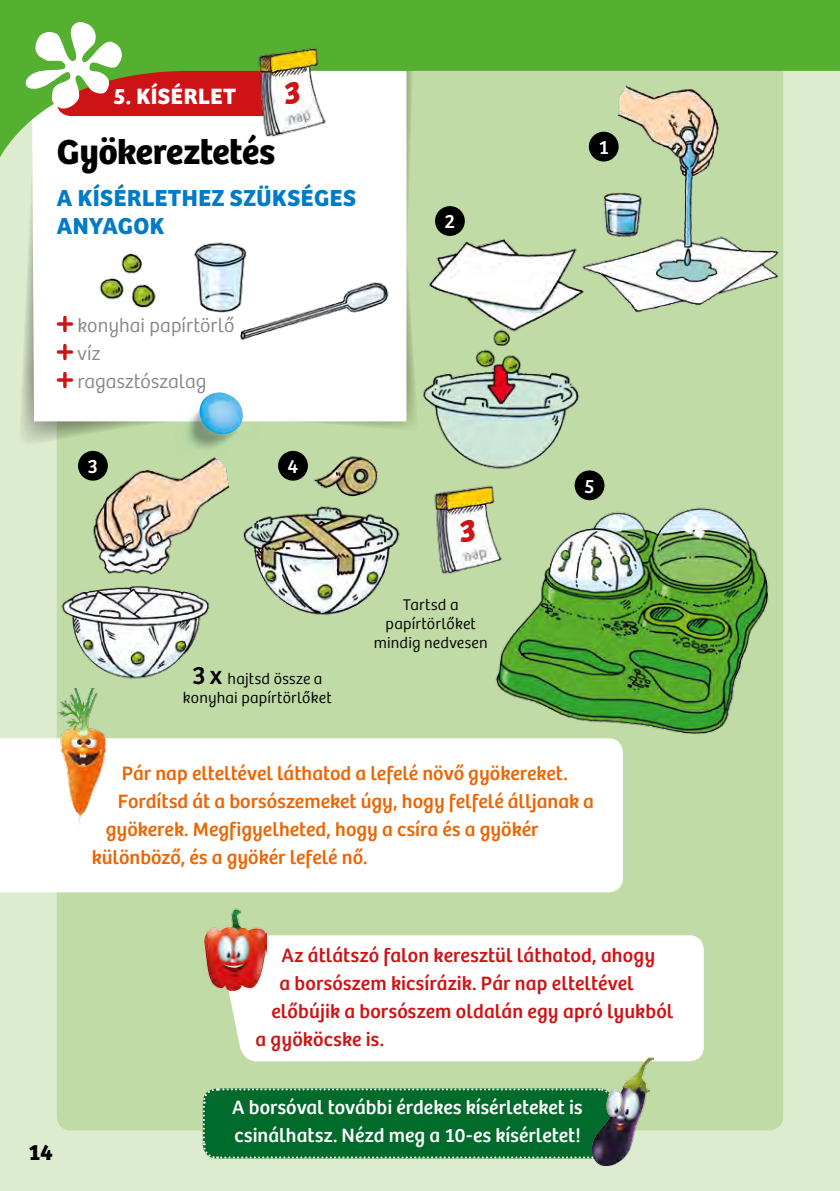
<style>
.page{position:relative;width:840px;height:1191px;background:#fff}
.page>*{position:absolute;margin:0;border:0;box-sizing:border-box;transform-origin:0 0}
.t1{font:700 36px "Kosmos Bree";letter-spacing:-.005em;color:#000}
.t2{font:700 24px/28px "Kosmos Bree";letter-spacing:.02em;color:#007bc5}
.t3{font:700 23px "Kosmos Bree";letter-spacing:.02em;color:#fff}
.t4{font:700 23px "Kosmos Bree";color:#000}
.t5{font:20px "Kosmos Bree";letter-spacing:.005em;color:#ec6502}
.t6{font:20px "Kosmos Bree";letter-spacing:.01em;color:#cd1316}
.t7{font:20px/28px "Kosmos Bree";letter-spacing:.005em;color:#fff}
.t8{font:300 20px/28px "Kosmos Bree";letter-spacing:.005em;color:#878786}
.t9{font:300 16px/19.2px "Kosmos Bree";letter-spacing:.015em;color:#000;text-align:center}
.s1{font-weight:400;font-size:26px}
</style>
<div class="page">
<div style="left:0;top:0;width:839px;height:1191px;background:#ddebcf"></div>
<div style="left:57px;top:32px;width:725px;height:1098px;background:#c0dba5;border-radius:14px"></div>
<div style="left:0;top:738px;width:622px;height:154px;background:#fff"></div>
<div style="left:227px;top:935px;width:476px;height:126px;background:#fff"></div>
<svg style="left:21px;top:212px;width:387px;height:232px"></svg>
<div style="left:32px;top:212px;width:374px;height:209px;background:#fff"></div>
<svg style="left:202px;top:1088px;width:390px;height:71px;background:#0a7133"></svg>
<img style="left:176px;top:384px;width:82px;height:60px">
<img style="left:197px;top:392px;width:46px;height:42px">
<img style="left:604px;top:212px;width:180px;height:119px">
<img style="left:45px;top:689px;width:75px;height:140px">
<img style="left:204px;top:908px;width:62px;height:82px">
<img style="left:56px;top:444px;width:174px;height:245px">
<img style="left:408px;top:236px;width:198px;height:244px">
<img style="left:237px;top:440px;width:174px;height:175px">
<img style="left:495px;top:507px;width:274px;height:227px">
<img style="left:183px;top:215px;width:66px;height:114px">
<img style="left:189px;top:274px;width:203px;height:86px">
<img style="left:592px;top:1057px;width:61px;height:109px">
<img style="left:428px;top:479px;width:82px;height:103px">
<img style="left:91px;top:249px;width:73px;height:63px">
<div style="left:435px;top:206px;width:29px;height:30px;background:#000;border-radius:50%"></div>
<div style="left:78px;top:451px;width:30px;height:29px;background:#000;border-radius:50%"></div>
<div style="left:278px;top:451px;width:30px;height:29px;background:#000;border-radius:50%"></div>
<div style="left:574px;top:470px;width:30px;height:30px;background:#000;border-radius:50%"></div>
<svg style="left:57px;top:316px;width:16px;height:16px"></svg>
<svg style="left:57px;top:344px;width:16px;height:16px"></svg>
<svg style="left:57px;top:372px;width:16px;height:16px"></svg>
<svg style="left:839px;top:0;width:1px;height:212px"></svg>
<svg style="left:0;top:0;width:839px;height:212px"></svg>
<img style="left:251px;top:35px;width:83px;height:110px">
<svg style="left:456px;top:519px;width:21px;height:24px"></svg>
<svg style="left:25px;top:0;width:281px;height:116px;background:#8f964c"></svg>
<p class="t3" style="left:113px;top:83px;width:124px">5. KÍSÉRLET</p>
<h1 class="t1" style="left:57px;top:130px;width:220px">Gyökereztetés</h1>
<p class="t2" style="left:57px;top:184px;width:301px">A KÍSÉRLETHEZ SZÜKSÉGES<br>ANYAGOK</p>
<p class="t8" style="left:77px;top:312px;width:158px">konyhai papírtörlő víz<br>ragasztószalag</p>
<p class="t7" style="left:87px;top:452px;width:12px">3</p>
<p class="t7" style="left:287px;top:452px;width:12px">4</p>
<p class="t7" style="left:444px;top:208px;width:12px">2</p>
<p class="t9" style="left:183px;top:669px;width:150px"><span class="s1">3 x</span> hajtsd össze a konyhai papírtörlőket</p>
<p class="t9" style="left:373px;top:595px;width:115px">Tartsd a papírtörlőket mindig nedvesen</p>
<p class="t7" style="left:598px;top:133px;width:12px">1</p>
<p class="t7" style="left:584px;top:472px;width:12px">5</p>
<p class="t5" style="left:122px;top:762px;width:447px">Pár nap elteltével láthatod a lefelé növő gyökereket.</p>
<p class="t5" style="left:118px;top:790px;width:477px">Fordítsd át a borsószemeket úgy, hogy felfelé álljanak a</p>
<p class="t5" style="left:106px;top:818px;width:434px">gyökerek. Megfigyelheted, hogy a csíra és a gyökér</p>
<p class="t5" style="left:92px;top:846px;width:277px">különböző, és a gyökér lefelé nő.</p>
<p class="t4" style="left:28px;top:1138px;width:26px">14</p>
<p class="t6" style="left:281px;top:944px;width:375px">Az átlátszó falon keresztül láthatod, ahogy</p>
<p class="t6" style="left:279px;top:972px;width:355px">a borsószem kicsírázik. Pár nap elteltével</p>
<p class="t6" style="left:271px;top:1000px;width:403px">előbújik a borsószem oldalán egy apró lyukból</p>
<p class="t6" style="left:255px;top:1028px;width:130px">a gyököcske is.</p>
<p class="t7" style="left:232px;top:1094px;width:351px">A borsóval további érdekes kísérleteket is csinálhatsz. Nézd meg a 10-es kísérletet!</p>
</div>
